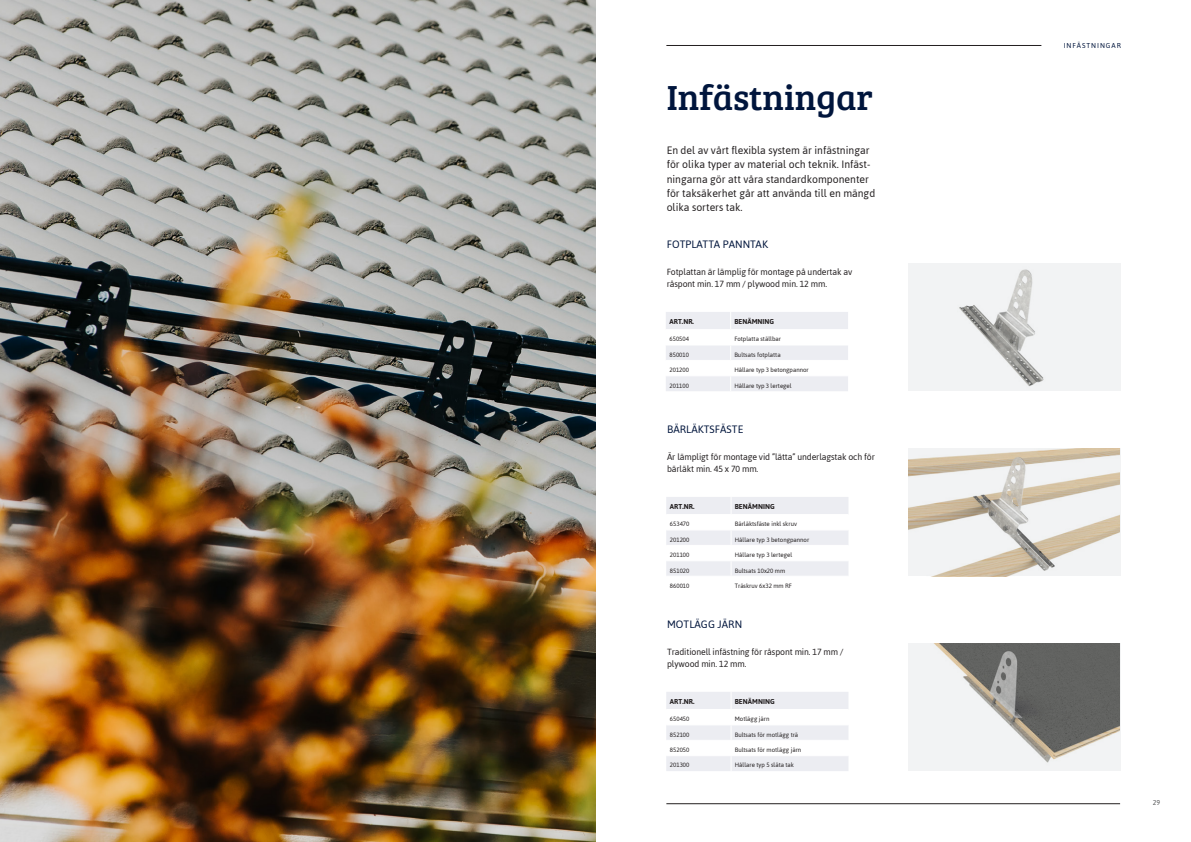
<style>
.page{position:relative;width:1191px;height:842px;background:#fff}
.page>*{position:absolute;margin:0;border:0;box-sizing:border-box;transform-origin:0 0}
.t1{font:36px "Bree Serif";color:#00153c}
.t2{font:12px/14.4px "Jaldi";color:#231f20}
.t3{font:12px "Jaldi";letter-spacing:.005em;color:#00153c}
.t4{font:10px/12px "Jaldi";letter-spacing:-.01em;color:#231f20}
.Tabelltext{font:700 8px "Jaldi";letter-spacing:.005em;color:#231f20}
.t5{font:8px "Jaldi";letter-spacing:.115em;color:#00153c}
.t6{font:8px "Jaldi";color:#57585a}
.Tabelltext-2{font:7px "Jaldi";color:#231f20}
</style>
<div class="page">
<hr style="left:666px;top:803px;width:454px;height:1px;background:#231f20">
<hr style="left:666px;top:45px;width:375px;height:1px;background:#231f20">
<img style="left:0;top:0;width:595px;height:842px">
<img style="left:908px;top:448px;width:211px;height:128px">
<img style="left:908px;top:643px;width:211px;height:128px">
<img style="left:908px;top:263px;width:212px;height:128px">
<svg style="left:666px;top:312px;width:182px;height:79px"></svg>
<svg style="left:666px;top:497px;width:182px;height:79px"></svg>
<svg style="left:666px;top:692px;width:182px;height:79px"></svg>
<p class="t1" style="left:666px;top:71px;width:208px">Infästningar</p>
<p class="t2" style="left:666px;top:142px;width:210px">En del av vårt flexibla system är infästningar för olika typer av material och teknik. Infäst&shy;ningarna gör att våra standardkomponenter för taksäkerhet går att använda till en mängd olika sorters tak.</p>
<p class="t3" style="left:666px;top:234px;width:103px">FOTPLATTA PANNTAK</p>
<p class="t4" style="left:666px;top:266px;width:187px">Fotplattan är lämplig för montage på undertak av råspont min. 17 mm / plywood min. 12 mm.</p>
<p class="Tabelltext" style="left:669px;top:316px;width:26px">ART.NR.</p>
<p class="Tabelltext" style="left:734px;top:316px;width:41px">BENÄMNING</p>
<p class="Tabelltext-2" style="left:669px;top:333px;width:21px">650504</p>
<p class="Tabelltext-2" style="left:734px;top:333px;width:48px">Fotplatta ställbar</p>
<p class="Tabelltext-2" style="left:669px;top:349px;width:21px">850010</p>
<p class="Tabelltext-2" style="left:734px;top:349px;width:48px">Bultsats fotplatta</p>
<p class="Tabelltext-2" style="left:669px;top:364px;width:21px">201200</p>
<p class="Tabelltext-2" style="left:734px;top:364px;width:76px">Hållare typ 3 betongpannor</p>
<p class="Tabelltext-2" style="left:669px;top:379px;width:21px">201100</p>
<p class="Tabelltext-2" style="left:734px;top:379px;width:59px">Hållare typ 3 lertegel</p>
<p class="t3" style="left:667px;top:419px;width:78px">BÄRLÄKTSFÄSTE</p>
<p class="t4" style="left:667px;top:450px;width:209px">Är lämpligt för montage vid ”lätta” underlagstak och för bärläkt min. 45 x 70 mm.</p>
<p class="Tabelltext" style="left:670px;top:501px;width:26px">ART.NR.</p>
<p class="Tabelltext" style="left:735px;top:501px;width:41px">BENÄMNING</p>
<p class="Tabelltext-2" style="left:670px;top:518px;width:21px">653470</p>
<p class="Tabelltext-2" style="left:735px;top:518px;width:64px">Bärläktsfäste inkl skruv</p>
<p class="Tabelltext-2" style="left:670px;top:534px;width:21px">201200</p>
<p class="Tabelltext-2" style="left:735px;top:534px;width:76px">Hållare typ 3 betongpannor</p>
<p class="Tabelltext-2" style="left:670px;top:549px;width:21px">201100</p>
<p class="Tabelltext-2" style="left:735px;top:549px;width:59px">Hållare typ 3 lertegel</p>
<p class="Tabelltext-2" style="left:670px;top:564px;width:21px">851020</p>
<p class="Tabelltext-2" style="left:735px;top:564px;width:52px">Bultsats 10x20 mm</p>
<p class="Tabelltext-2" style="left:670px;top:580px;width:21px">860010</p>
<p class="Tabelltext-2" style="left:735px;top:580px;width:59px">Träskruv 6x32 mm RF</p>
<p class="t3" style="left:667px;top:614px;width:77px">MOTLÄGG JÄRN</p>
<p class="t4" style="left:667px;top:645px;width:178px">Traditionell infästning för råspont min. 17 mm / plywood min. 12 mm.</p>
<p class="Tabelltext" style="left:670px;top:696px;width:26px">ART.NR.</p>
<p class="Tabelltext" style="left:735px;top:696px;width:41px">BENÄMNING</p>
<p class="Tabelltext-2" style="left:670px;top:713px;width:21px">650450</p>
<p class="Tabelltext-2" style="left:735px;top:713px;width:36px">Motlägg järn</p>
<p class="Tabelltext-2" style="left:670px;top:729px;width:21px">852100</p>
<p class="Tabelltext-2" style="left:735px;top:729px;width:65px">Bultsats för motlägg trä</p>
<p class="Tabelltext-2" style="left:670px;top:744px;width:21px">852050</p>
<p class="Tabelltext-2" style="left:735px;top:744px;width:68px">Bultsats för motlägg järn</p>
<p class="Tabelltext-2" style="left:670px;top:759px;width:21px">201300</p>
<p class="Tabelltext-2" style="left:735px;top:759px;width:61px">Hållare typ 5 släta tak</p>
<p class="t5" style="left:1063px;top:39px;width:59px">INFÄSTNINGAR</p>
<p class="t6" style="left:1152px;top:796px;width:9px">29</p>
</div>
